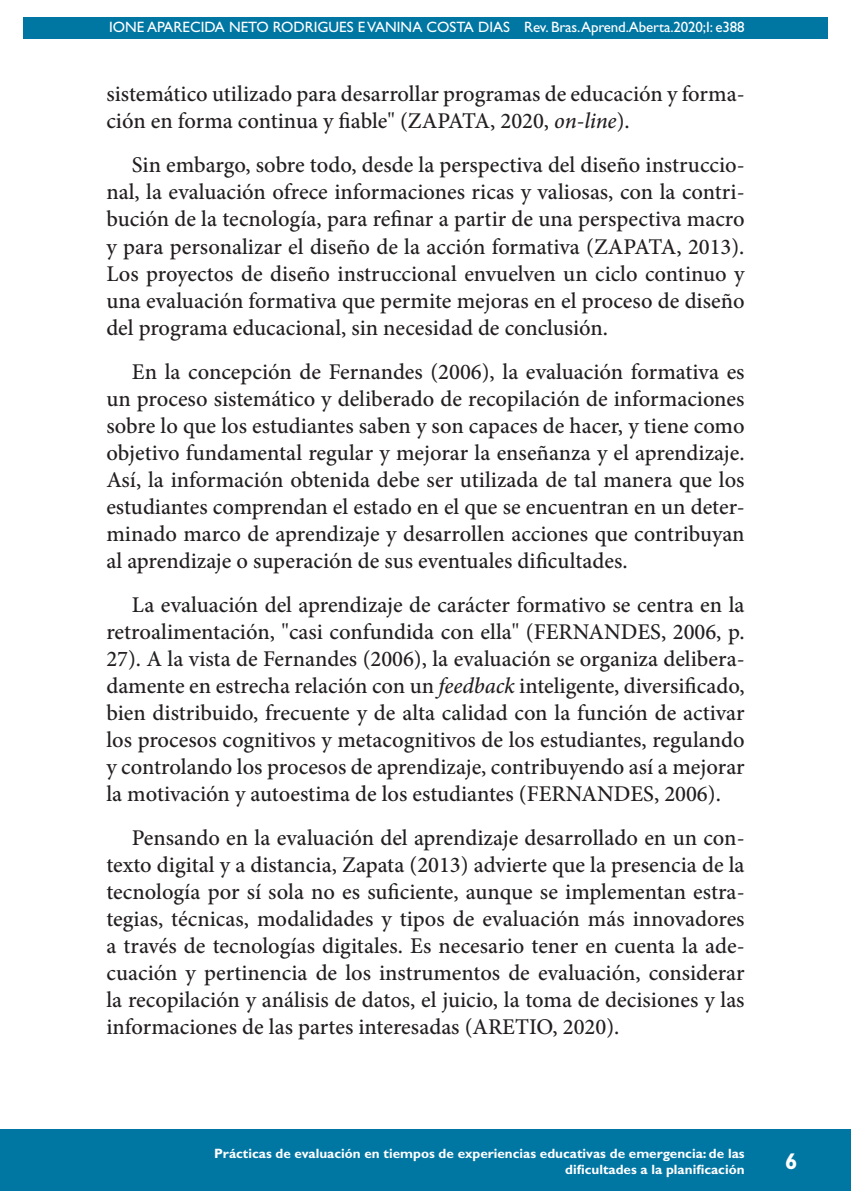
<style>
.page{position:relative;width:851px;height:1191px;background:#fff}
.page>*{position:absolute;margin:0;border:0;box-sizing:border-box;transform-origin:0 0}
.Texto_corrido{font:500 22.5px/27px "Minion Pro";color:#231f20;text-align:justify}
.t1{font:700 22.5px "Gill Sans Std";color:#fff}
.t2{font:15px "Gill Sans Std";color:#fff}
.t3{font:700 13.5px/16.2px "Gill Sans Std";color:#fff;text-align:right}
.s1{font-style:italic}
</style>
<div class="page">
<hr style="left:104px;top:0;width:1px;height:467px;background:#0076a3">
<div style="left:23px;top:17px;width:804px;height:21px;background:#0076a3"></div>
<div style="left:0;top:1129px;width:850px;height:62px;background:#0076a3"></div>
<p class="t2" style="left:109px;top:18px;width:637px">IONE APARECIDA NETO RODRIGUES E VANINA COSTA DIAS Rev. Bras.Aprend.Aberta.2020;I: e388</p>
<p class="Texto_corrido" style="left:106px;top:81px;width:639px">sistemático utilizado para desarrollar programas de educación y forma&shy;ción en forma continua y fiable" (ZAPATA, 2020, <span class="s1">on-line</span>).</p>
<p class="Texto_corrido" style="left:106px;top:152px;width:639px;text-indent:26px">Sin embargo, sobre todo, desde la perspectiva del diseño instruccio&shy;nal, la evaluación ofrece informaciones ricas y valiosas, con la contri&shy;bución de la tecnología, para refinar a partir de una perspectiva macro y para personalizar el diseño de la acción formativa (ZAPATA, 2013).<br>Los proyectos de diseño instruccional envuelven un ciclo continuo y una evaluación formativa que permite mejoras en el proceso de diseño del programa educacional, sin necesidad de conclusión.</p>
<p class="Texto_corrido" style="left:106px;top:358px;width:639px;text-indent:26px">En la concepción de Fernandes (2006), la evaluación formativa es un proceso sistemático y deliberado de recopilación de informaciones sobre lo que los estudiantes saben y son capaces de hacer, y tiene como objetivo fundamental regular y mejorar la enseñanza y el aprendizaje.<br>Así, la información obtenida debe ser utilizada de tal manera que los estudiantes comprendan el estado en el que se encuentran en un deter&shy;minado marco de aprendizaje y desarrollen acciones que contribuyan al aprendizaje o superación de sus eventuales dificultades.</p>
<p class="Texto_corrido" style="left:106px;top:591px;width:639px;text-indent:26px">La evaluación del aprendizaje de carácter formativo se centra en la retroalimentación, "casi confundida con ella" (FERNANDES, 2006, p.<br>27). A la vista de Fernandes (2006), la evaluación se organiza delibera&shy;damente en estrecha relación con un <span class="s1">feedback</span> inteligente, diversificado, bien distribuido, frecuente y de alta calidad con la función de activar los procesos cognitivos y metacognitivos de los estudiantes, regulando y controlando los procesos de aprendizaje, contribuyendo así a mejorar la motivación y autoestima de los estudiantes (FERNANDES, 2006).</p>
<p class="Texto_corrido" style="left:106px;top:824px;width:639px;text-indent:26px">Pensando en la evaluación del aprendizaje desarrollado en un con&shy;texto digital y a distancia, Zapata (2013) advierte que la presencia de la tecnología por sí sola no es suficiente, aunque se implementan estra&shy;tegias, técnicas, modalidades y tipos de evaluación más innovadores a través de tecnologías digitales. Es necesario tener en cuenta la ade&shy;cuación y pertinencia de los instrumentos de evaluación, considerar la recopilación y análisis de datos, el juicio, la toma de decisiones y las informaciones de las partes interesadas (ARETIO, 2020).</p>
<p class="t3" style="left:214px;top:1145px;width:532px">Prácticas de evaluación en tiempos de experiencias educativas de emergencia: de las dificultades a la planificación</p>
<p class="t1" style="left:785px;top:1148px;width:14px">6</p>
</div>
